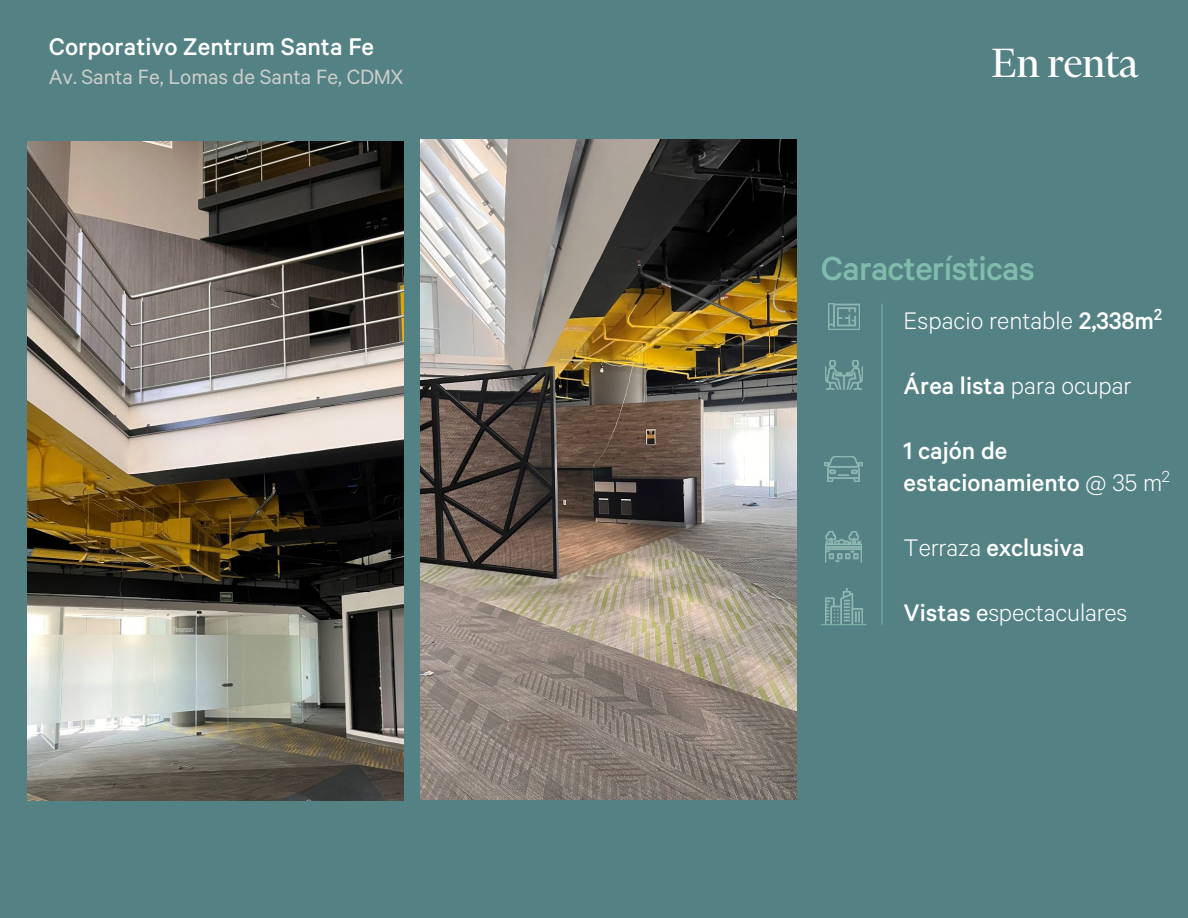
<style>
.page{position:relative;width:1188px;height:918px;background:#538184}
.page>*{position:absolute;margin:0;border:0;box-sizing:border-box;transform-origin:0 0}
.t1{font:46.65px "Financier Display";letter-spacing:-.01em;color:#fff}
.t2{font:500 37.5px "Calibre";letter-spacing:-.02em;color:#80bcad}
.t3{font:500 27.15px "Calibre";color:#fff}
.t4{font:300 27px "Calibre";letter-spacing:-.005em;color:#fff}
.t5{font:500 27px/32.5px "Calibre";color:#fff}
.t6{font:23.25px "Calibre";color:#cbcdca}
.s1{font-weight:500}
.s2{font-weight:300}
.s3{font-weight:400}
</style>
<div class="page">
<img style="left:27px;top:141px;width:376px;height:660px">
<hr style="left:882px;top:304px;width:1px;height:321px;background:#80bbad">
<img style="left:829px;top:304px;width:30px;height:26px">
<img style="left:825px;top:361px;width:37px;height:28px">
<img style="left:825px;top:457px;width:38px;height:24px">
<img style="left:826px;top:532px;width:36px;height:30px">
<img style="left:826px;top:588px;width:36px;height:36px">
<hr style="left:821px;top:624px;width:46px;height:1px;background:#80bbad">
<img style="left:420px;top:140px;width:377px;height:659px">
<p class="t3" style="left:49px;top:30px;width:326px">Corporativo Zentrum Santa Fe</p>
<p class="t6" style="left:49px;top:63px;width:356px">Av. Santa Fe, Lomas de Santa Fe, CDMX</p>
<p class="t1" style="left:992px;top:34px;width:148px">En renta</p>
<p class="t2" style="left:821px;top:245px;width:215px">Características</p>
<p class="t4" style="left:904px;top:304px;width:260px">Espacio rentable <span class="s1">2,338m</span><sup>2</sup></p>
<p class="t4" style="left:904px;top:369px;width:229px"><span class="s1">Área lista</span> para ocupar</p>
<p class="t5" style="left:904px;top:433px;width:268px">1 cajón de estacionamiento <span class="s2">@ 35 m</span><sup>2</sup></p>
<p class="t5" style="left:904px;top:530px;width:182px"><span class="s2">Terraza</span> exclusiva</p>
<p class="t4" style="left:904px;top:595px;width:225px"><span class="s1">Vistas</span> <span class="s3">e</span>spectaculares</p>
</div>
